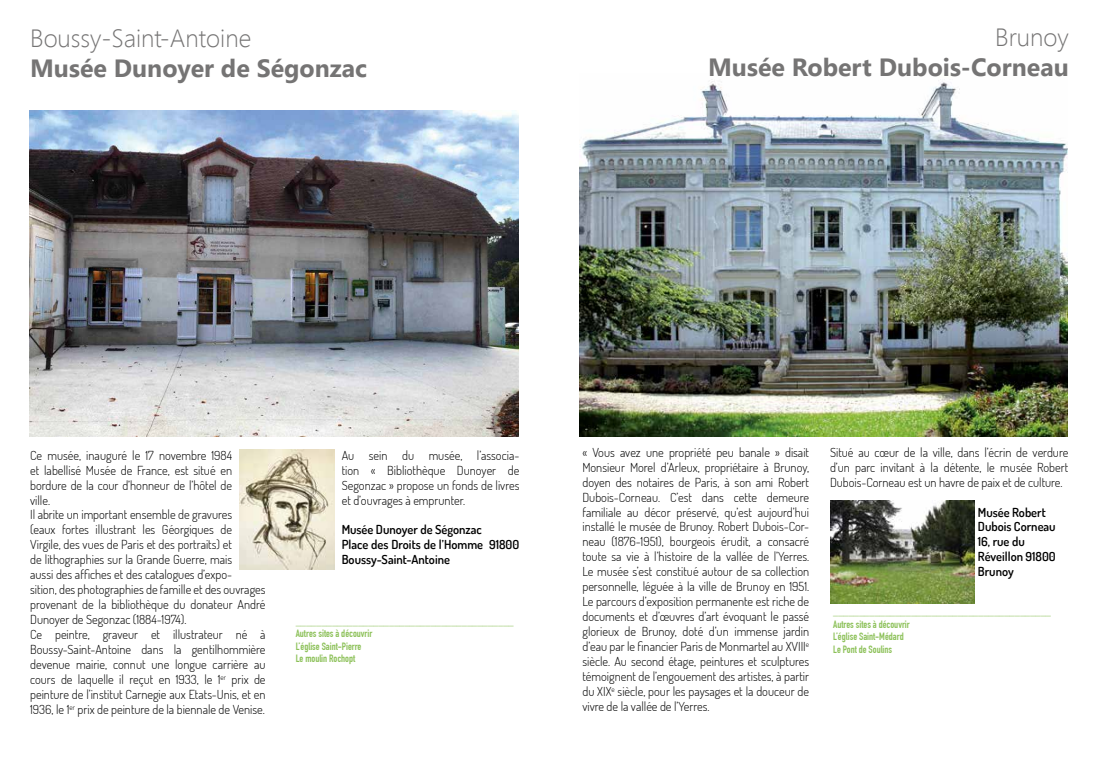
<style>
.page{position:relative;width:1099px;height:762px;background:#fff}
.page>*{position:absolute;margin:0;border:0;box-sizing:border-box;transform-origin:0 0}
.t1{font:700 24.88px "Segoe UI";color:#757474}
.t2{font:300 24.88px "Segoe UI";color:#757474}
.t3{font:300 12.5px/15px "Dosis";color:#000;text-align:justify}
.t4{font:600 12.5px/15px "Dosis";color:#000}
.t5{font:700 10.38px/12.5px "DIN Condensed";color:#8bc057}
</style>
<div class="page">
<img style="left:580px;top:81px;width:487px;height:355px">
<img style="left:830px;top:501px;width:144px;height:102px">
<img style="left:29px;top:111px;width:489px;height:325px">
<img style="left:239px;top:449px;width:95px;height:120px">
<h1 class="t2" style="left:30px;top:21px;width:223px">Boussy-Saint-Antoine</h1>
<h1 class="t1" style="left:30px;top:50px;width:338px">Musée Dunoyer de Ségonzac</h1>
<h1 class="t2" style="left:995px;top:21px;width:75px">Brunoy</h1>
<h1 class="t1" style="left:708px;top:50px;width:362px">Musée Robert Dubois-Corneau</h1>
<p class="t3" style="left:30px;top:447px;width:237px;text-align:left">Ce musée, inauguré le 17 novembre 1984<br>et labellisé Musée de France, est situé en bordure de la cour d’honneur de l’hôtel de<br>ville.<br>Il abrite un important ensemble de gravures<br>(eaux fortes illustrant les Géorgiques de Virgile, des vues de Paris et des portraits) et<br>de lithographies sur la Grande Guerre, mais<br>aussi des affiches et des catalogues d’expo-<br>sition, des photographies de famille et des ouvrages provenant de la bibliothèque du donateur André Dunoyer de Segonzac (1884-1974).<br>Ce peintre, graveur et illustrateur né à Boussy-Saint-Antoine dans la gentilhommière devenue mairie, connut une longue carrière au cours de laquelle il reçut en 1933, le 1<sup>er</sup> prix de peinture de l’institut Carnegie aux Etats-Unis, et en 1936, le 1<sup>er</sup> prix de peinture de la biennale de Venise.</p>
<p class="t3" style="left:342px;top:447px;width:179px">Au sein du musée, l’associa&shy;tion « Bibliothèque Dunoyer de Segonzac » propose un fonds de livres et d’ouvrages à emprunter.</p>
<p class="t4" style="left:342px;top:522px;width:179px">Musée Dunoyer de Ségonzac<br>Place des Droits de l’Homme 91800<br>Boussy-Saint-Antoine</p>
<p class="t5" style="left:296px;top:615px;width:219px">__________________________________________<br>Autres sites à découvrir<br>L’église Saint-Pierre<br>Le moulin Rochopt</p>
<p class="t3" style="left:582px;top:444px;width:228px">« Vous avez une propriété peu banale » disait Monsieur Morel d’Arleux, propriétaire à Brunoy, doyen des notaires de Paris, à son ami Robert Dubois-Corneau. C’est dans cette demeure familiale au décor préservé, qu’est aujourd’hui installé le musée de Brunoy. Robert Dubois-Cor&shy;neau (1876-1951), bourgeois érudit, a consacré toute sa vie à l’histoire de la vallée de l’Yerres.<br>Le musée s’est constitué autour de sa collection personnelle, léguée à la ville de Brunoy en 1951.<br>Le parcours d’exposition permanente est riche de documents et d’œuvres d’art évoquant le passé glorieux de Brunoy, doté d’un immense jardin d’eau par le financier Paris de Monmartel au XVIII<sup>e </sup>siècle. Au second étage, peintures et sculptures témoignent de l’engouement des artistes, à partir du XIX<sup>e</sup> siècle, pour les paysages et la douceur de vivre de la vallée de l’Yerres.</p>
<p class="t3" style="left:830px;top:444px;width:240px">Situé au cœur de la ville, dans l’écrin de verdure d’un parc invitant à la détente, le musée Robert Dubois-Corneau est un havre de paix et de culture.</p>
<p class="t4" style="left:977px;top:504px;width:79px">Musée Robert<br>Dubois Corneau<br>16, rue du<br>Réveillon 91800<br>Brunoy</p>
<p class="t5" style="left:833px;top:605px;width:219px">__________________________________________<br>Autres sites à découvrir<br>L’église Saint-Médard<br>Le Pont de Soulins</p>
</div>
